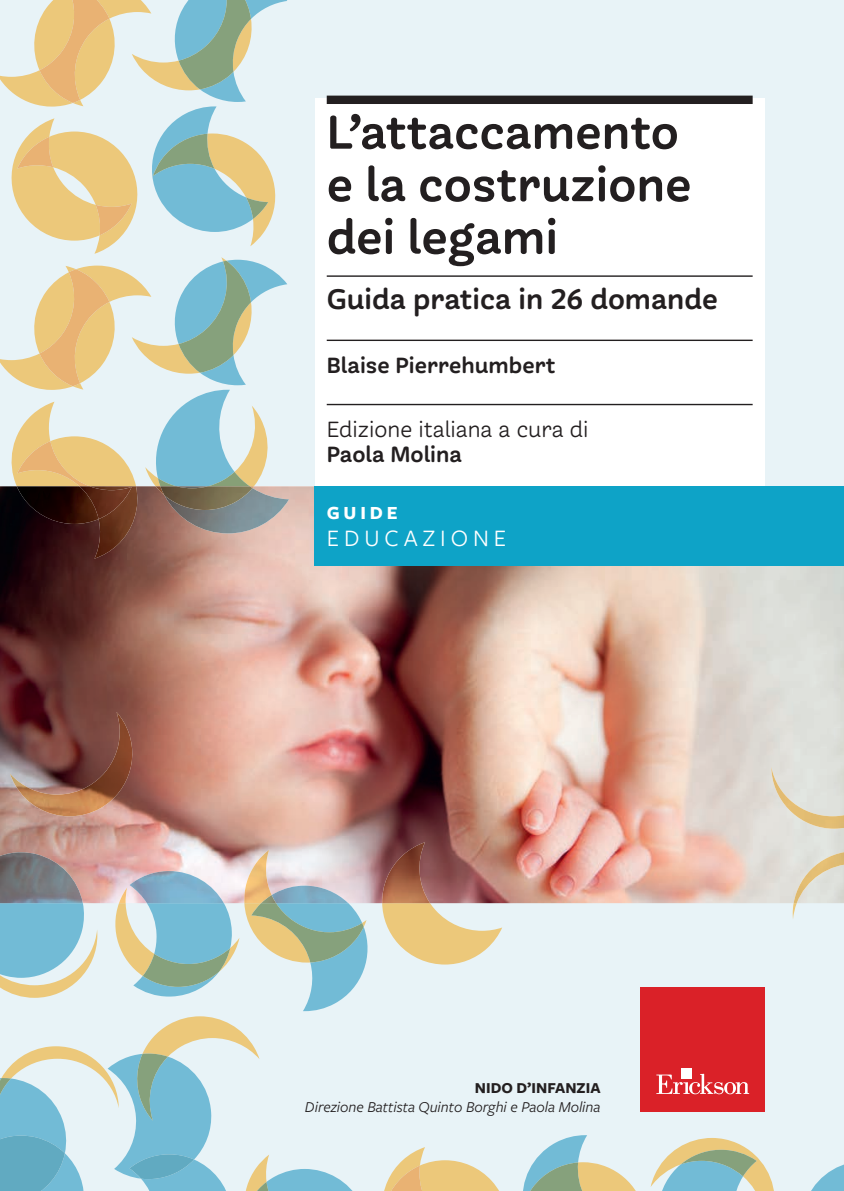
<style>
.page{position:relative;width:844px;height:1191px;background:#fff}
.page>*{position:absolute;margin:0;border:0;box-sizing:border-box;transform-origin:0 0}
.t1{font:52.5px/52.5px "Freight Round Pro Semi";color:#231f20}
.t2{font:31.5px "Freight Round Pro Semi";color:#231f20}
.t3{font:24.5px "Freight Round Pro Semi";color:#231f20}
.t4{font:24.5px "Freight Round Pro";color:#231f20}
.t5{font:24.5px "Freight Sans Pro";color:#fff}
.t6{font:700 19.25px "Freight Sans Pro";letter-spacing:.2em;color:#fff}
.t7{font:italic 15.75px "Freight Sans Pro";color:#231f20}
.t8{font:700 15.75px "Freight Sans Pro";color:#231f20}
</style>
<div class="page">
<div style="left:0;top:0;width:843px;height:1191px;background:#e8f3f7"></div>
<img style="left:0;top:486px;width:843px;height:417px">
<svg style="left:792px;top:903px;width:4px;height:16px"></svg>
<img style="left:793px;top:851px;width:50px;height:52px">
<img style="left:271px;top:885px;width:77px;height:18px">
<img style="left:129px;top:871px;width:95px;height:32px">
<img style="left:0;top:852px;width:83px;height:51px">
<img style="left:119px;top:887px;width:8px;height:16px">
<img style="left:243px;top:849px;width:28px;height:54px">
<img style="left:261px;top:895px;width:15px;height:8px">
<svg style="left:382px;top:903px;width:120px;height:61px"></svg>
<img style="left:381px;top:842px;width:49px;height:61px">
<img style="left:771px;top:766px;width:72px;height:62px">
<svg style="left:384px;top:1147px;width:115px;height:44px"></svg>
<svg style="left:523px;top:1135px;width:113px;height:56px"></svg>
<svg style="left:650px;top:1138px;width:124px;height:53px"></svg>
<img style="left:10px;top:712px;width:131px;height:104px">
<img style="left:90px;top:495px;width:50px;height:63px">
<img style="left:17px;top:495px;width:81px;height:29px">
<img style="left:79px;top:495px;width:53px;height:24px">
<img style="left:164px;top:486px;width:125px;height:47px">
<img style="left:160px;top:495px;width:92px;height:15px">
<div style="left:640px;top:987px;width:124px;height:124px;background:#da2128"></div>
<svg style="left:656px;top:1073px;width:93px;height:21px"></svg>
<div style="left:681px;top:1068px;width:10px;height:10px;background:#fff"></div>
<div style="left:315px;top:486px;width:528px;height:80px;background:#0ea3c7"></div>
<div style="left:315px;top:98px;width:449px;height:388px;background:#fff"></div>
<div style="left:326px;top:96px;width:426px;height:8px;background:#231f20"></div>
<hr style="left:326px;top:275px;width:426px;height:2px;background:#231f20">
<hr style="left:326px;top:339px;width:426px;height:2px;background:#231f20">
<hr style="left:326px;top:404px;width:426px;height:1px;background:#231f20">
<svg style="left:0;top:0;width:287px;height:495px"></svg>
<svg style="left:0;top:903px;width:374px;height:288px"></svg>
<svg style="left:811px;top:1161px;width:33px;height:30px"></svg>
<h1 class="t1" style="left:326px;top:106px;width:366px">L’attaccamento e la costruzione dei legami</h1>
<h2 class="t2" style="left:326px;top:279px;width:392px">Guida pratica in 26 domande</h2>
<h3 class="t3" style="left:326px;top:350px;width:230px">Blaise Pierrehumbert</h3>
<h3 class="t4" style="left:326px;top:414px;width:263px">Edizione italiana a cura di</h3>
<h3 class="t3" style="left:326px;top:439px;width:137px">Paola Molina</h3>
<p class="t6" style="left:326px;top:500px;width:72px">GUIDE</p>
<h3 class="t5" style="left:326px;top:521px;width:181px">EDUCAZIONE</h3>
<p class="t8" style="left:474px;top:1076px;width:127px">NIDO D’INFANZIA</p>
<p class="t7" style="left:305px;top:1096px;width:297px">Direzione Battista Quinto Borghi e Paola Molina</p>
</div>
